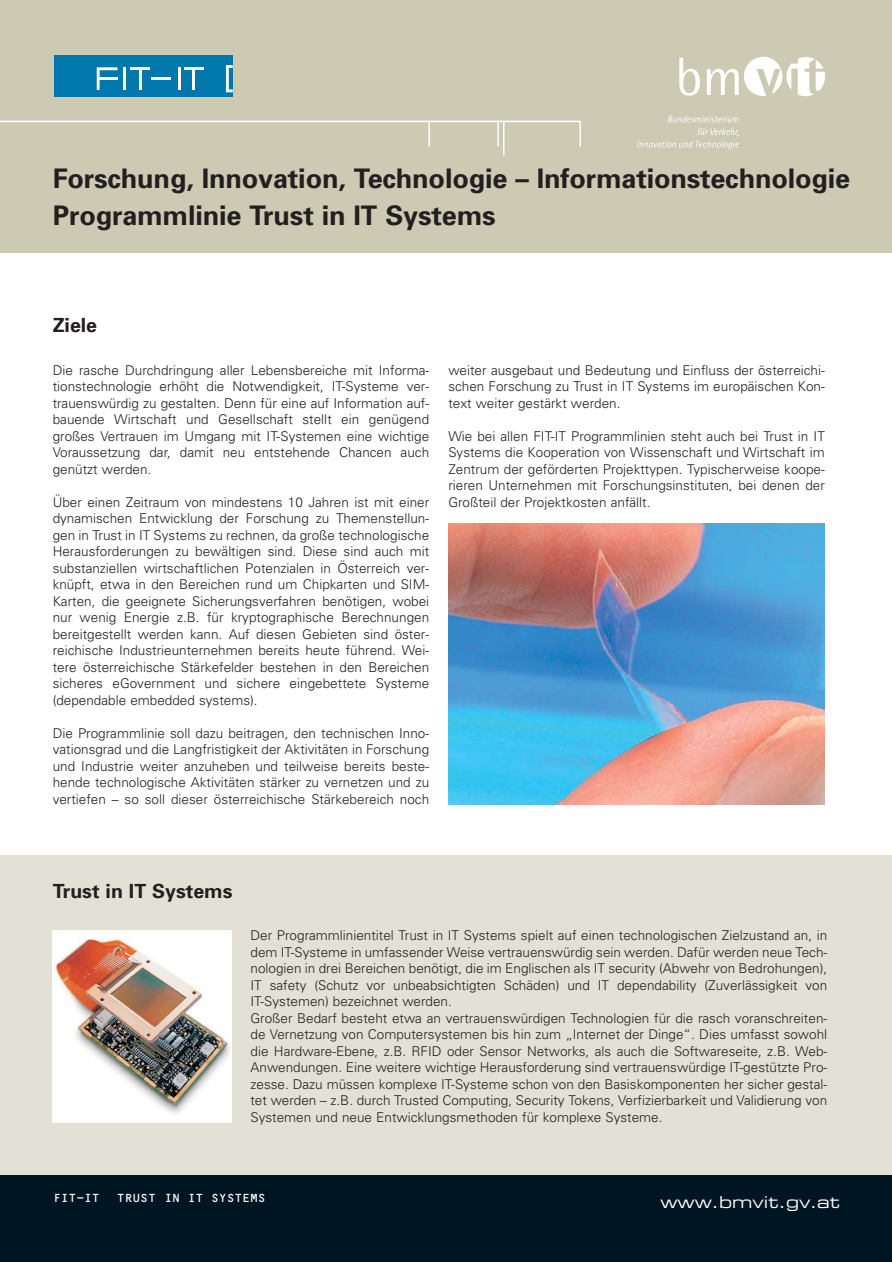
<style>
.page{position:relative;width:892px;height:1262px;background:#fff}
.page>*{position:absolute;margin:0;border:0;box-sizing:border-box;transform-origin:0 0}
.t1{font:700 27px/37.5px "Univers";letter-spacing:-.005em;color:#231f20}
.t2{font:700 19.5px "Univers";color:#231f20}
.t3{font:16.5px "Eurostile Extended Two";color:#fff}
.t4{font:300 13.5px/16.5px "Univers";color:#231f20;text-align:justify}
.t5{font:12px "OCRB";letter-spacing:-.07em;color:#fff}
</style>
<div class="page">
<div style="left:0;top:855px;width:891px;height:332px;background:#e3e1d5"></div>
<div style="left:0;top:1175px;width:891px;height:87px;background:#001522"></div>
<div style="left:0;top:0;width:891px;height:252px;background:#cdcab3"></div>
<hr style="left:579px;top:121px;width:2px;height:26px;background:#fff">
<hr style="left:497px;top:121px;width:2px;height:25px;background:#fff">
<hr style="left:428px;top:121px;width:2px;height:25px;background:#fff">
<hr style="left:503px;top:121px;width:1px;height:34px;background:#fff">
<img style="left:448px;top:523px;width:376px;height:281px">
<img style="left:53px;top:931px;width:178px;height:192px">
<hr style="left:0;top:121px;width:580px;height:1px;background:#fff">
<svg style="left:637px;top:128px;width:102px;height:21px"></svg>
<svg style="left:667px;top:116px;width:71px;height:6px"></svg>
<svg style="left:679px;top:58px;width:21px;height:38px"></svg>
<svg style="left:706px;top:57px;width:119px;height:39px"></svg>
<div style="left:54px;top:56px;width:179px;height:41px;background:#0078ad"></div>
<svg style="left:97px;top:67px;width:20px;height:23px"></svg>
<hr style="left:98px;top:77px;width:19px;height:3px;background:#fff">
<hr style="left:123px;top:67px;width:3px;height:23px;background:#fff">
<hr style="left:139px;top:69px;width:2px;height:21px;background:#fff">
<hr style="left:130px;top:67px;width:20px;height:3px;background:#fff">
<hr style="left:152px;top:77px;width:19px;height:3px;background:#fff">
<hr style="left:178px;top:67px;width:3px;height:23px;background:#fff">
<hr style="left:192px;top:69px;width:3px;height:21px;background:#fff">
<hr style="left:184px;top:67px;width:19px;height:3px;background:#fff">
<svg style="left:226px;top:65px;width:7px;height:27px"></svg>
<h1 class="t1" style="left:53px;top:162px;width:799px">Forschung, Innovation, Technologie – Informationstechnologie<br>Programmlinie Trust in IT Systems</h1>
<h2 class="t2" style="left:53px;top:318px;width:46px">Ziele</h2>
<p class="t4" style="left:53px;top:363px;width:378px">Die rasche Durchdringung aller Lebensbereiche mit Informa&shy;tionstechnologie erhöht die Notwendigkeit, IT-Systeme ver&shy;trauenswürdig zu gestalten. Denn für eine auf Information auf&shy;bauende Wirtschaft und Gesellschaft stellt ein genügend großes Vertrauen im Umgang mit IT-Systemen eine wichtige Voraussetzung dar, damit neu entstehende Chancen auch genützt werden.</p>
<p class="t4" style="left:53px;top:495px;width:378px">Über einen Zeitraum von mindestens 10 Jahren ist mit einer dynamischen Entwicklung der Forschung zu Themenstellun&shy;gen in Trust in IT Systems zu rechnen, da große technologische Herausforderungen zu bewältigen sind. Diese sind auch mit substanziellen wirtschaftlichen Potenzialen in Österreich ver&shy;knüpft, etwa in den Bereichen rund um Chipkarten und SIM-Karten, die geeignete Sicherungsverfahren benötigen, wobei nur wenig Energie z.B. für kryptographische Berechnungen bereitgestellt werden kann. Auf diesen Gebieten sind öster&shy;reichische Industrieunternehmen bereits heute führend. Wei&shy;tere österreichische Stärkefelder bestehen in den Bereichen sicheres eGovernment und sichere eingebettete Systeme (dependable embedded systems).</p>
<p class="t4" style="left:53px;top:726px;width:378px">Die Programmlinie soll dazu beitragen, den technischen Inno&shy;vationsgrad und die Langfristigkeit der Aktivitäten in Forschung und Industrie weiter anzuheben und teilweise bereits beste&shy;hende technologische Aktivitäten stärker zu vernetzen und zu vertiefen – so soll dieser österreichische Stärkebereich noch</p>
<p class="t4" style="left:448px;top:363px;width:378px">weiter ausgebaut und Bedeutung und Einfluss der österreichi&shy;schen Forschung zu Trust in IT Systems im europäischen Kon&shy;text weiter gestärkt werden.</p>
<p class="t4" style="left:448px;top:429px;width:378px">Wie bei allen FIT-IT Programmlinien steht auch bei Trust in IT Systems die Kooperation von Wissenschaft und Wirtschaft im Zentrum der geförderten Projekttypen. Typischerweise koope&shy;rieren Unternehmen mit Forschungsinstituten, bei denen der Großteil der Projektkosten anfällt.</p>
<h2 class="t2" style="left:53px;top:884px;width:181px">Trust in IT Systems</h2>
<p class="t4" style="left:250px;top:929px;width:578px;text-align:left">Der Programmlinientitel Trust in IT Systems spielt auf einen technologischen Zielzustand an, in dem IT-Systeme in umfassender Weise vertrauenswürdig sein werden. Dafür werden neue Tech&shy;nologien in drei Bereichen benötigt, die im Englischen als IT security (Abwehr von Bedrohungen), IT safety (Schutz vor unbeabsichtigten Schäden) und IT dependability (Zuverlässigkeit von IT-Systemen) bezeichnet werden.<br>Großer Bedarf besteht etwa an vertrauenswürdigen Technologien für die rasch voranschreiten&shy;de Vernetzung von Computersystemen bis hin zum „Internet der Dinge“. Dies umfasst sowohl die Hardware-Ebene, z.B. RFID oder Sensor Networks, als auch die Softwareseite, z.B. Web-Anwendungen. Eine weitere wichtige Herausforderung sind vertrauenswürdige IT-gestützte Pro&shy;zesse. Dazu müssen komplexe IT-Systeme schon von den Basiskomponenten her sicher gestal&shy;tet werden – z.B. durch Trusted Computing, Security Tokens, Verfizierbarkeit und Validierung von Systemen und neue Entwicklungsmethoden für komplexe Systeme.</p>
<p class="t5" style="left:53px;top:1193px;width:49px">FIT-IT</p>
<p class="t5" style="left:117px;top:1193px;width:151px">TRUST IN IT SYSTEMS</p>
<p class="t3" style="left:660px;top:1196px;width:181px">www.bmvit.gv.at</p>
</div>
